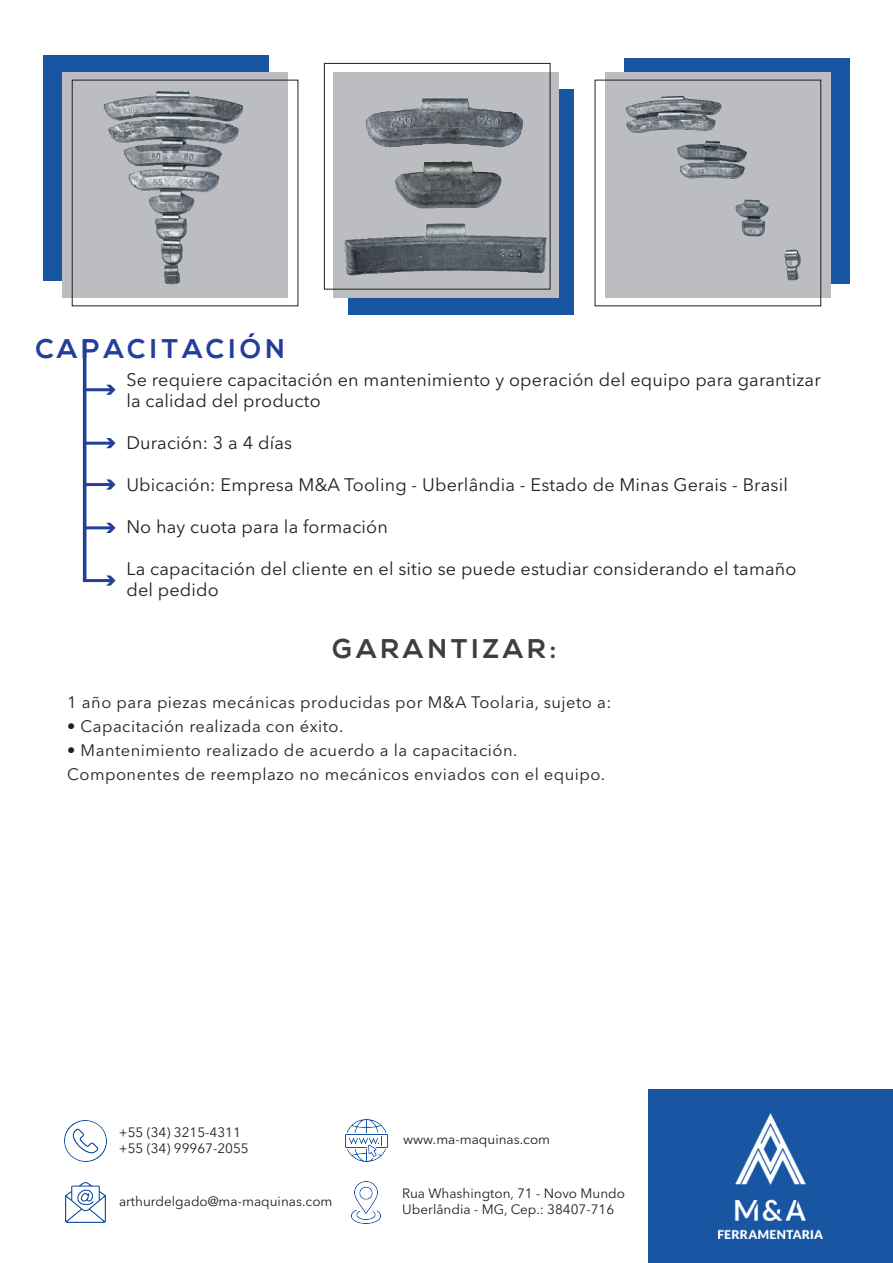
<style>
.page{position:relative;width:893px;height:1263px;background:#fff}
.page>*{position:absolute;margin:0;border:0;box-sizing:border-box;transform-origin:0 0}
.t1{font:700 27px "Nexa";letter-spacing:.15em;color:#223f99}
.t2{font:700 27px "Nexa";letter-spacing:.15em;color:#3e3e3f}
.t3{font:18px/21px "Avenir Next LT Pro";letter-spacing:.01em;color:#231f20}
.t4{font:16.5px/24px "Avenir Next LT Pro";letter-spacing:.03em;color:#231f20}
.t5{font:13.5px/16.2px "Avenir Next LT Pro";color:#231f20}
</style>
<div class="page">
<hr style="left:86px;top:579px;width:26px;height:3px;background:#223f99">
<svg style="left:106px;top:575px;width:10px;height:11px"></svg>
<hr style="left:86px;top:526px;width:26px;height:3px;background:#223f99">
<svg style="left:106px;top:523px;width:10px;height:10px"></svg>
<hr style="left:86px;top:442px;width:26px;height:3px;background:#223f99">
<svg style="left:106px;top:438px;width:10px;height:10px"></svg>
<hr style="left:86px;top:388px;width:26px;height:3px;background:#223f99">
<svg style="left:106px;top:385px;width:10px;height:10px"></svg>
<hr style="left:86px;top:483px;width:26px;height:3px;background:#223f99">
<svg style="left:106px;top:479px;width:10px;height:11px"></svg>
<hr style="left:83px;top:340px;width:3px;height:242px;background:#223f99">
<div style="left:624px;top:58px;width:226px;height:225px;background:#1855a3"></div>
<div style="left:348px;top:89px;width:226px;height:226px;background:#1855a3"></div>
<div style="left:43px;top:55px;width:226px;height:225px;background:#1855a3"></div>
<div style="left:62px;top:72px;width:225px;height:226px;background:#bcbdc0"></div>
<div style="left:334px;top:72px;width:225px;height:226px;background:#bcbdc0"></div>
<div style="left:606px;top:72px;width:225px;height:226px;background:#bcbdc0"></div>
<div style="left:324px;top:63px;width:226px;height:226px;border:1px solid #231f20"></div>
<img style="left:71px;top:79px;width:211px;height:214px">
<img style="left:612px;top:79px;width:210px;height:213px">
<img style="left:335px;top:98px;width:213px;height:191px">
<div style="left:649px;top:1089px;width:244px;height:174px;background:#1855a3"></div>
<img style="left:345px;top:1119px;width:43px;height:43px">
<img style="left:351px;top:1181px;width:30px;height:42px">
<img style="left:65px;top:1182px;width:41px;height:41px">
<img style="left:65px;top:1120px;width:41px;height:42px">
<img style="left:719px;top:1113px;width:104px;height:126px">
<h1 class="t1" style="left:35px;top:333px;width:251px">CAPACITACIÓN</h1>
<p class="t3" style="left:126px;top:369px;width:696px">Se requiere capacitación en mantenimiento y operación del equipo para garantizar la calidad del producto</p>
<p class="t3" style="left:126px;top:432px;width:167px">Duración: 3 a 4 días</p>
<p class="t3" style="left:126px;top:474px;width:663px">Ubicación: Empresa M&amp;A Tooling - Uberlândia - Estado de Minas Gerais - Brasil</p>
<p class="t3" style="left:126px;top:516px;width:263px">No hay cuota para la formación</p>
<p class="t3" style="left:126px;top:558px;width:672px">La capacitación del cliente en el sitio se puede estudiar considerando el tamaño del pedido</p>
<h1 class="t2" style="left:333px;top:633px;width:225px">GARANTIZAR:</h1>
<p class="t4" style="left:67px;top:690px;width:546px">1 año para piezas mecánicas producidas por M&amp;A Toolaria, sujeto a:</p>
<p class="t4" style="left:67px;top:714px;width:277px">• Capacitación realizada con éxito.</p>
<p class="t4" style="left:67px;top:738px;width:539px">• Mantenimiento realizado de acuerdo a la capacitación.<br>Componentes de reemplazo no mecánicos enviados con el equipo.</p>
<p class="t5" style="left:119px;top:1124px;width:131px">+55 (34) 3215-4311 +55 (34) 99967-2055</p>
<p class="t5" style="left:119px;top:1193px;width:215px">arthurdelgado@ma-maquinas.com</p>
<p class="t5" style="left:403px;top:1131px;width:149px">www.ma-maquinas.com</p>
<p class="t5" style="left:402px;top:1185px;width:224px">Rua Whashington, 71 - Novo Mundo<br>Uberlândia - MG, Cep.: 38407-716</p>
</div>
